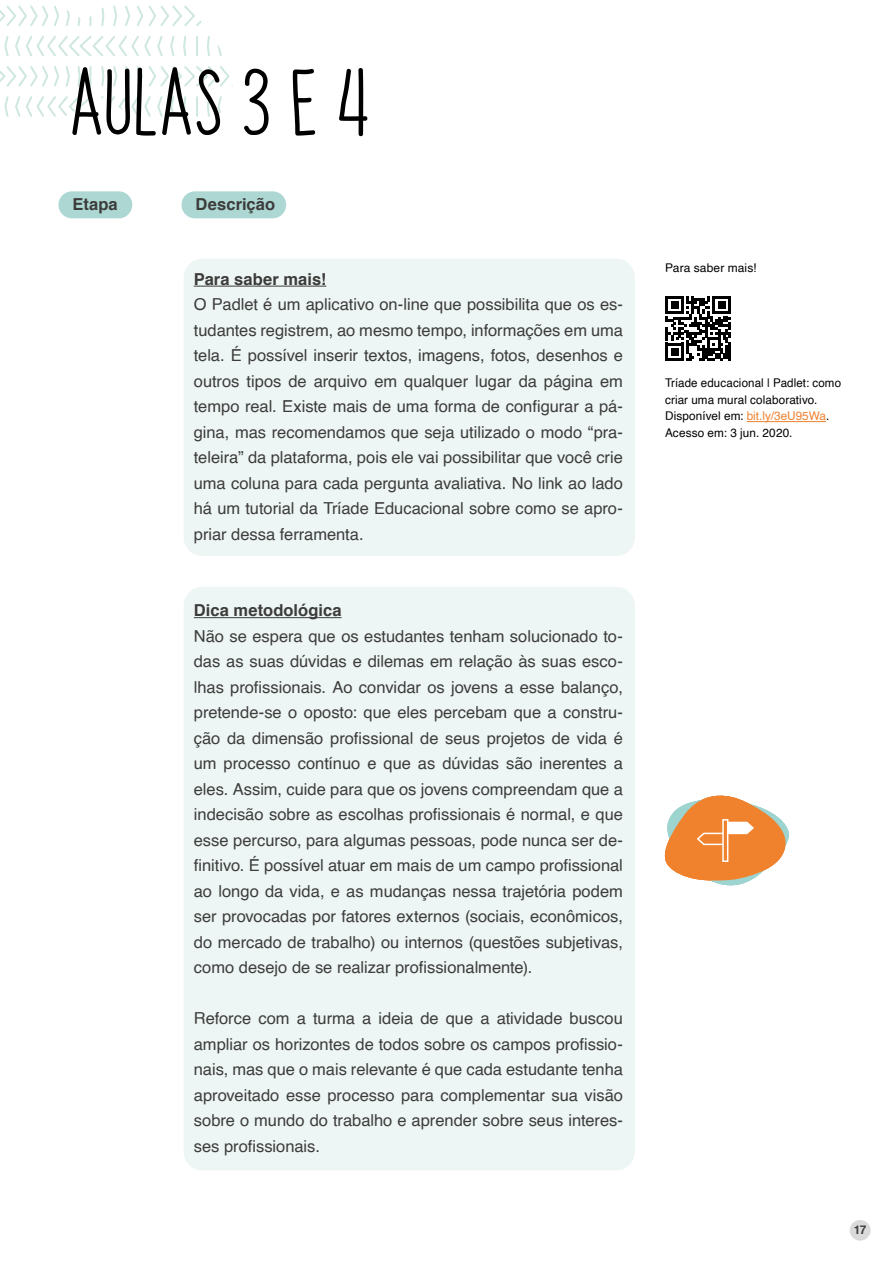
<style>
.page{position:relative;width:893px;height:1263px;background:#fff}
.page>*{position:absolute;margin:0;border:0;box-sizing:border-box;transform-origin:0 0}
.t1{font:57px "Papaya Sunrise";letter-spacing:-.02em;color:#000}
.t2{font:16.5px/25.5px "Helvetica";color:#3c3c3b;text-align:justify}
.t3{font:700 16.5px "Helvetica";letter-spacing:.005em;color:#3c3c3b}
.t4{font:12px/16.5px "Helvetica";letter-spacing:.01em;color:#000;scale:.96 1}
.t5{font:12px "Helvetica";letter-spacing:.01em;color:#000}
.t6{font:700 12px "Helvetica";color:#3c3c3b}
.s1{color:#ef812f}
</style>
<div class="page">
<svg style="left:101px;top:66px;width:3px;height:21px"></svg>
<svg style="left:113px;top:66px;width:4px;height:21px"></svg>
<svg style="left:125px;top:66px;width:5px;height:21px"></svg>
<svg style="left:137px;top:66px;width:6px;height:21px"></svg>
<svg style="left:149px;top:66px;width:84px;height:21px"></svg>
<svg style="left:4px;top:96px;width:5px;height:21px"></svg>
<svg style="left:15px;top:96px;width:5px;height:21px"></svg>
<svg style="left:101px;top:7px;width:3px;height:19px"></svg>
<svg style="left:113px;top:6px;width:4px;height:20px"></svg>
<svg style="left:125px;top:6px;width:5px;height:20px"></svg>
<svg style="left:137px;top:6px;width:6px;height:20px"></svg>
<svg style="left:149px;top:6px;width:53px;height:20px"></svg>
<svg style="left:4px;top:36px;width:5px;height:20px"></svg>
<svg style="left:15px;top:36px;width:5px;height:20px"></svg>
<hr style="left:89px;top:66px;width:2px;height:21px;background:#cee7df">
<svg style="left:78px;top:66px;width:3px;height:21px"></svg>
<svg style="left:66px;top:66px;width:4px;height:21px"></svg>
<svg style="left:54px;top:66px;width:5px;height:21px"></svg>
<svg style="left:0;top:66px;width:48px;height:21px"></svg>
<svg style="left:183px;top:96px;width:3px;height:21px"></svg>
<svg style="left:170px;top:96px;width:4px;height:21px"></svg>
<svg style="left:157px;top:96px;width:6px;height:21px"></svg>
<svg style="left:109px;top:96px;width:42px;height:21px"></svg>
<svg style="left:26px;top:96px;width:66px;height:21px"></svg>
<hr style="left:196px;top:96px;width:2px;height:21px;background:#cee7df">
<svg style="left:207px;top:96px;width:3px;height:21px"></svg>
<svg style="left:218px;top:96px;width:4px;height:18px"></svg>
<svg style="left:89px;top:16px;width:2px;height:10px"></svg>
<svg style="left:78px;top:17px;width:2px;height:9px"></svg>
<svg style="left:66px;top:10px;width:4px;height:16px"></svg>
<svg style="left:54px;top:6px;width:5px;height:20px"></svg>
<svg style="left:0;top:6px;width:48px;height:20px"></svg>
<svg style="left:183px;top:36px;width:3px;height:20px"></svg>
<svg style="left:170px;top:36px;width:4px;height:20px"></svg>
<svg style="left:157px;top:36px;width:6px;height:20px"></svg>
<svg style="left:26px;top:36px;width:125px;height:20px"></svg>
<hr style="left:196px;top:36px;width:2px;height:20px;background:#cee7df">
<svg style="left:207px;top:36px;width:3px;height:20px"></svg>
<svg style="left:218px;top:45px;width:4px;height:11px"></svg>
<div style="left:181px;top:191px;width:105px;height:27px;background:#add7d2;border-radius:13px"></div>
<div style="left:58px;top:191px;width:74px;height:27px;background:#add7d2;border-radius:13px"></div>
<div style="left:850px;top:1220px;width:21px;height:20px;background:#dadada;border-radius:50%"></div>
<div style="left:184px;top:259px;width:451px;height:297px;background:#edf6f4;border-radius:19px"></div>
<div style="left:184px;top:587px;width:451px;height:583px;background:#edf6f4;border-radius:19px"></div>
<svg style="left:664px;top:795px;width:125px;height:91px"></svg>
<hr style="left:747px;top:421px;width:79px;height:1px;background:#ef812f">
<svg style="left:666px;top:296px;width:65px;height:65px"></svg>
<hr style="left:194px;top:286px;width:132px;height:1px;background:#3c3c3b">
<hr style="left:194px;top:617px;width:148px;height:1px;background:#3c3c3b">
<h1 class="t1" style="left:72px;top:81px;width:304px">AULAs 3 e 4</h1>
<p class="t3" style="left:73px;top:194px;width:47px">Etapa</p>
<p class="t3" style="left:196px;top:194px;width:81px">Descrição</p>
<p class="t3" style="left:194px;top:269px;width:134px">Para saber mais!</p>
<p class="t2" style="left:194px;top:292px;width:431px">O Padlet é um aplicativo on-line que possibilita que os es&shy;tudantes registrem, ao mesmo tempo, informações em uma tela. É possível inserir textos, imagens, fotos, desenhos e outros tipos de arquivo em qualquer lugar da página em tempo real. Existe mais de uma forma de configurar a pá&shy;gina, mas recomendamos que seja utilizado o modo “pra&shy;teleira” da plataforma, pois ele vai possibilitar que você crie uma coluna para cada pergunta avaliativa. No link ao lado há um tutorial da Tríade Educacional sobre como se apro&shy;priar dessa ferramenta.</p>
<p class="t3" style="left:194px;top:600px;width:149px">Dica metodológica</p>
<p class="t2" style="left:194px;top:624px;width:431px">Não se espera que os estudantes tenham solucionado to&shy;das as suas dúvidas e dilemas em relação às suas esco&shy;lhas profissionais. Ao convidar os jovens a esse balanço, pretende-se o oposto: que eles percebam que a constru&shy;ção da dimensão profissional de seus projetos de vida é um processo contínuo e que as dúvidas são inerentes a eles. Assim, cuide para que os jovens compreendam que a indecisão sobre as escolhas profissionais é normal, e que esse percurso, para algumas pessoas, pode nunca ser de&shy;finitivo. É possível atuar em mais de um campo profissional ao longo da vida, e as mudanças nessa trajetória podem ser provocadas por fatores externos (sociais, econômicos, do mercado de trabalho) ou internos (questões subjetivas, como desejo de se realizar profissionalmente).</p>
<p class="t2" style="left:194px;top:1006px;width:431px">Reforce com a turma a ideia de que a atividade buscou ampliar os horizontes de todos sobre os campos profissio&shy;nais, mas que o mais relevante é que cada estudante tenha aproveitado esse processo para complementar sua visão sobre o mundo do trabalho e aprender sobre seus interes&shy;ses profissionais.</p>
<p class="t5" style="left:665px;top:258px;width:93px">Para saber mais!</p>
<p class="t4" style="left:665px;top:375px;width:185px">Tríade educacional | Padlet: como criar uma mural colaborativo.<br>Disponível em: <span class="s1">bit.ly/3eU95Wa</span>.<br>Acesso em: 3 jun. 2020.</p>
<p class="t6" style="left:854px;top:1222px;width:14px">17</p>
</div>
